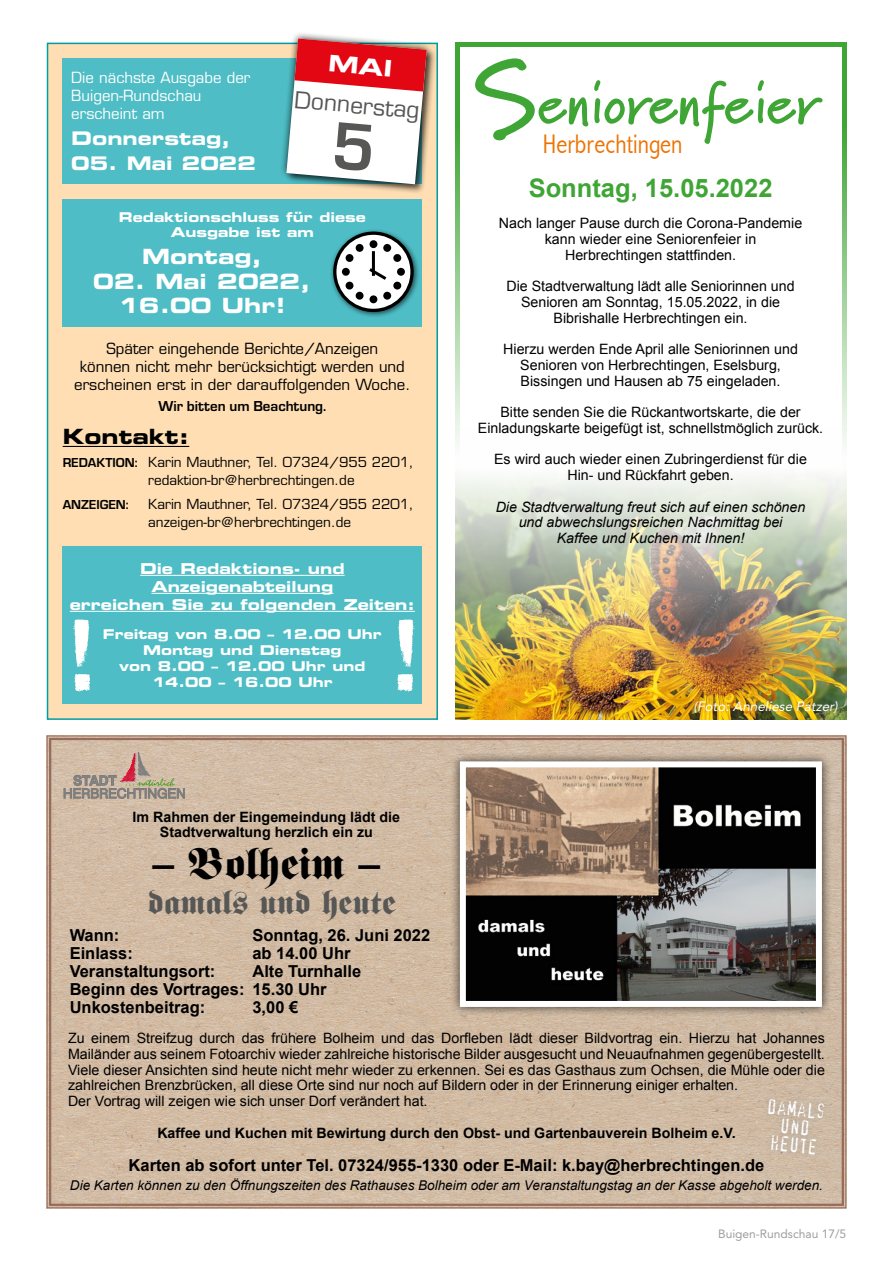
<style>
.page{position:relative;width:893px;height:1263px;background:#fff}
.page>*{position:absolute;margin:0;border:0;box-sizing:border-box;transform-origin:0 0}
.t1{font:700 60px "Marydale";color:#3fa535}
.t2{font:43.5px "Fette Fraktur";color:#000}
.t3{font:33px "Fette Fraktur";color:#575756}
.t4{font:300 condensed 27px "Abadi";color:#ee7203}
.t5{font:700 25.5px "Arial";color:#3fa535}
.t6{font:22.8px "Eurostile";color:#575756}
.t7{font:21px/24px "Eurostile Bold Extended Two";color:#fff;text-align:center}
.t8{font:21px "Eurostile Bold Extended Two";color:#000}
.t9{font:19.95px/18px "Confidential";color:#fff;text-align:center}
.t10{font:18.75px "Eurostile Bold Extended Two";color:#fff}
.t11{font:700 16.5px/18px "Arial";color:#000}
.t12{font:15px/18px "Eurostile";color:#000;text-align:center}
.t13{font:15px/18px "Eurostile Bold Extended Two";color:#fff;text-align:center}
.t14{font:15px/18px "Eurostile";color:#fff}
.t15{font:700 15px "Eurostile";color:#000}
.t16{font:14.25px/15.8px "Arial";color:#000;text-align:center}
.t17{font:700 14.25px/15.8px "Arial";color:#000;text-align:center}
.t18{font:italic 14.25px/15.8px "Arial";color:#000;text-align:center}
.t19{font:13.5px/18px "Eurostile";color:#000}
.t20{font:13.5px/16.2px "Eurostile Bold Extended Two";color:#fff;text-align:center}
.t21{font:italic 13.5px "Arial";color:#000}
.t22{font:italic 13.5px "Avenir";color:#fff}
.t23{font:700 13.5px "Eurostile";color:#000}
.t24{font:12px "Avenir";color:#9d9d9c}
.s1{font-weight:700}
.s2{font-size:105px}
</style>
<div class="page">
<div style="left:47px;top:43px;width:391px;height:677px;background:#fedeb2;border:2px solid #009ba4"></div>
<div style="left:63px;top:199px;width:359px;height:127px;background:#4ebdc5"></div>
<div style="left:63px;top:58px;width:359px;height:126px;background:#4ebdc5"></div>
<hr style="left:63px;top:446px;width:126px;height:1px;background:#000">
<div style="left:330px;top:228px;width:90px;height:91px;background:#000;opacity:.6"></div>
<svg style="left:333px;top:232px;width:81px;height:80px"></svg>
<div style="left:336px;top:235px;width:74px;height:74px;background:#fff;border-radius:50%"></div>
<svg style="left:369px;top:265px;width:18px;height:15px"></svg>
<hr style="left:372px;top:251px;width:3px;height:25px;background:#000">
<div style="left:356px;top:244px;width:8px;height:8px;background:#000;border-radius:50%"></div>
<div style="left:383px;top:244px;width:8px;height:8px;background:#000;border-radius:50%"></div>
<div style="left:356px;top:292px;width:8px;height:8px;background:#000;border-radius:50%"></div>
<div style="left:383px;top:292px;width:8px;height:8px;background:#000;border-radius:50%"></div>
<div style="left:369px;top:240px;width:8px;height:8px;background:#000;border-radius:50%"></div>
<div style="left:369px;top:295px;width:8px;height:8px;background:#000;border-radius:50%"></div>
<div style="left:346px;top:282px;width:7px;height:8px;background:#000;border-radius:50%"></div>
<div style="left:393px;top:282px;width:8px;height:8px;background:#000;border-radius:50%"></div>
<div style="left:346px;top:254px;width:7px;height:8px;background:#000;border-radius:50%"></div>
<div style="left:393px;top:254px;width:8px;height:8px;background:#000;border-radius:50%"></div>
<div style="left:342px;top:268px;width:8px;height:8px;background:#000;border-radius:50%"></div>
<div style="left:397px;top:268px;width:8px;height:8px;background:#000;border-radius:50%"></div>
<div style="left:63px;top:546px;width:359px;height:157px;background:#4ebdc5"></div>
<hr style="left:140px;top:575px;width:205px;height:1px;background:#fff">
<hr style="left:151px;top:593px;width:182px;height:1px;background:#fff">
<hr style="left:70px;top:611px;width:345px;height:1px;background:#fff">
<svg style="left:73px;top:619px;width:17px;height:73px"></svg>
<svg style="left:398px;top:619px;width:16px;height:73px"></svg>
<img style="left:455px;top:428px;width:391px;height:292px">
<svg style="left:455px;top:47px;width:4px;height:626px;background:#9fc88e"></svg>
<svg style="left:842px;top:47px;width:4px;height:626px;background:#9ec996"></svg>
<hr style="left:455px;top:43px;width:391px;height:4px;background:#3fa535">
<svg style="left:46px;top:735px;width:801px;height:473px;background:#d0baa3"></svg>
<div style="left:49px;top:738px;width:795px;height:468px;border:2px solid #986c5b"></div>
<svg style="left:64px;top:751px;width:121px;height:48px;background:#beaa99"></svg>
<div style="left:450px;top:751px;width:382px;height:266px;background:#000;opacity:.75"></div>
<svg style="left:457px;top:758px;width:368px;height:252px;background:#6d645c"></svg>
<svg style="left:757px;top:1091px;width:75px;height:72px;background:#cab7a3"></svg>
<svg style="left:278px;top:33px;width:157px;height:160px"></svg>
<p class="t14" style="left:71px;top:69px;width:181px">Die nächste Ausgabe der<br>Buigen-Rundschau erscheint am</p>
<h3 class="t10" style="left:71px;top:125px;width:161px">Donnerstag,</h3>
<h3 class="t10" style="left:71px;top:150px;width:186px">05. Mai 2022</h3>
<h3 class="t6" style="left:296px;top:86px;width:127px;rotate:5deg">Donnerstag</h3>
<p class="t20" style="left:119px;top:209px;width:248px;line-height:15px">Redaktionschluss für diese<br>Ausgabe ist am</p>
<h3 class="t7" style="left:142px;top:244px;width:121px">Montag,</h3>
<h3 class="t7" style="left:93px;top:269px;width:219px">02. Mai 2022,<br>16.00 Uhr!</h3>
<p class="t12" style="left:74px;top:339px;width:338px">Später eingehende Berichte/Anzeigen<br>können nicht mehr berücksichtigt werden und erscheinen erst in der darauffolgenden Woche.</p>
<p class="t15" style="left:158px;top:395px;width:169px">Wir bitten um Beachtung.</p>
<h3 class="t8" style="left:63px;top:422px;width:128px">Kontakt:</h3>
<p class="t19" style="left:148px;top:453px;width:267px;text-indent:-85px"><span class="s1">REDAKTION:</span> Karin Mauthner, Tel. 07324/955 2201, redaktion-br@herbrechtingen.de</p>
<p class="t23" style="left:63px;top:494px;width:67px">ANZEIGEN:</p>
<p class="t19" style="left:148px;top:495px;width:267px">Karin Mauthner, Tel. 07324/955 2201, anzeigen-br@herbrechtingen.de</p>
<p class="t13" style="left:70px;top:559px;width:347px">Die Redaktions- und<br>Anzeigenabteilung<br>erreichen Sie zu folgenden Zeiten:</p>
<p class="t20" style="left:103px;top:626px;width:281px">Freitag von 8.00 – 12.00 Uhr<br>Montag und Dienstag<br>von 8.00 – 12.00 Uhr und<br>14.00 – 16.00 Uhr</p>
<p class="t17" style="left:133px;top:809px;width:269px">Im Rahmen der Eingemeindung lädt die<br>Stadtverwaltung herzlich ein zu</p>
<h2 class="t2" style="left:152px;top:839px;width:229px">– Bolheim –</h2>
<h3 class="t3" style="left:148px;top:884px;width:250px">damals und heute</h3>
<p class="t11" style="left:70px;top:927px;width:51px">Wann:</p>
<p class="t11" style="left:252px;top:927px;width:179px">Sonntag, 26. Juni 2022</p>
<p class="t11" style="left:70px;top:945px;width:65px">Einlass:</p>
<p class="t11" style="left:252px;top:945px;width:100px">ab 14.00 Uhr</p>
<p class="t11" style="left:70px;top:963px;width:147px">Veranstaltungsort:</p>
<p class="t11" style="left:70px;top:963px;width:293px;text-indent:183px">Alte Turnhalle<br>Beginn des Vortrages: 15.30 Uhr<br>Unkostenbeitrag:</p>
<p class="t11" style="left:252px;top:999px;width:47px">3,00 €</p>
<h1 class="t1" style="left:472px;top:68px;width:350px"><span class="s2">S</span>eniorenfeier</h1>
<h3 class="t4" style="left:543px;top:129px;width:141px">Herbrechtingen</h3>
<h3 class="t5" style="left:529px;top:171px;width:245px">Sonntag, 15.05.2022</h3>
<p class="t16" style="left:499px;top:215px;width:305px">Nach langer Pause durch die Corona-Pandemie kann wieder eine Seniorenfeier in<br>Herbrechtingen stattfinden.</p>
<p class="t16" style="left:506px;top:278px;width:290px">Die Stadtverwaltung lädt alle Seniorinnen und<br>Senioren am Sonntag, 15.05.2022, in die<br>Bibrishalle Herbrechtingen ein.</p>
<p class="t16" style="left:503px;top:341px;width:296px">Hierzu werden Ende April alle Seniorinnen und<br>Senioren von Herbrechtingen, Eselsburg,<br>Bissingen und Hausen ab 75 eingeladen.</p>
<p class="t16" style="left:478px;top:404px;width:347px">Bitte senden Sie die Rückantwortskarte, die der<br>Einladungskarte beigefügt ist, schnellstmöglich zurück.</p>
<p class="t16" style="left:494px;top:452px;width:314px">Es wird auch wieder einen Zubringerdienst für die<br>Hin- und Rückfahrt geben.</p>
<p class="t18" style="left:496px;top:499px;width:311px">Die Stadtverwaltung freut sich auf einen schönen und abwechslungsreichen Nachmittag bei<br>Kaffee und Kuchen mit Ihnen!</p>
<p class="t22" style="left:693px;top:699px;width:149px">(Foto: Anneliese Patzer)</p>
<p class="t16" style="left:68px;top:1030px;width:758px;text-align:left">Zu einem Streifzug durch das frühere Bolheim und das Dorfleben lädt dieser Bildvortrag ein. Hierzu hat Johannes Mailänder aus seinem Fotoarchiv wieder zahlreiche historische Bilder ausgesucht und Neuaufnahmen gegenübergestellt.<br>Viele dieser Ansichten sind heute nicht mehr wieder zu erkennen. Sei es das Gasthaus zum Ochsen, die Mühle oder die zahlreichen Brenzbrücken, all diese Orte sind nur noch auf Bildern oder in der Erinnerung einiger erhalten.<br>Der Vortrag will zeigen wie sich unser Dorf verändert hat.</p>
<p class="t17" style="left:157px;top:1125px;width:580px">Kaffee und Kuchen mit Bewirtung durch den Obst- und Gartenbauverein Bolheim e.V.</p>
<h3 class="t9" style="left:768px;top:1098px;width:60px;rotate:5deg">damals und heute</h3>
<p class="t11" style="left:129px;top:1157px;width:637px">Karten ab sofort unter Tel. 07324/955-1330 oder E-Mail: k.bay@herbrechtingen.de</p>
<p class="t21" style="left:70px;top:1177px;width:754px">Die Karten können zu den Öffnungszeiten des Rathauses Bolheim oder am Veranstaltungstag an der Kasse abgeholt werden.</p>
<p class="t24" style="left:718px;top:1227px;width:130px">Buigen-Rundschau 17/5</p>
</div>
